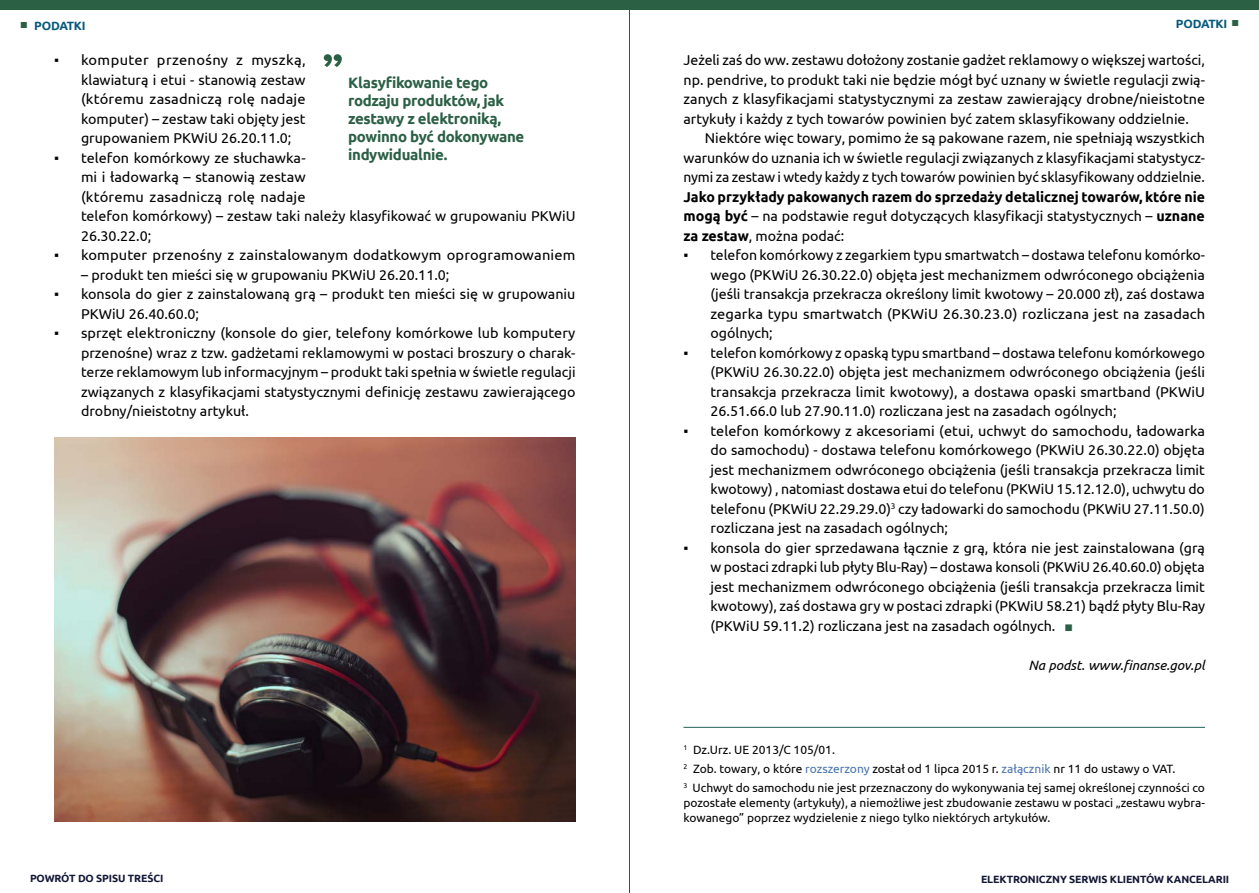
<style>
.page{position:relative;width:1259px;height:893px;background:#fff}
.page>*{position:absolute;margin:0;border:0;box-sizing:border-box;transform-origin:0 0}
.t1{font:700 15px/18px "Ubuntu";letter-spacing:-.02em;color:#2c6045}
.t2{font:14.25px/19.5px "Ubuntu";color:#000;text-align:justify}
.t3{font:700 14.25px/19.5px "Ubuntu";color:#000;text-align:justify}
.t4{font:italic 13.5px "Ubuntu";color:#000}
.t5{font:12px/19.2px "Ubuntu";color:#000}
.t6{font:700 12px "Ubuntu";letter-spacing:-.02em;color:#075a7b}
.t7{font:700 10.5px "Ubuntu";letter-spacing:-.01em;color:#121735}
.t8{font:300 10.5px "Proxima Nova";color:#2c6045}
.s1{font-family:"Proxima Nova";font-weight:300;font-size:10.5px;color:#2c6045}
.s2{font-family:"Arial"}
.s3{font-weight:400}
.s4{font-family:"Arial Narrow";color:#2c6045}
.s5{color:#4875ab}
</style>
<div class="page">
<hr style="left:629px;top:0;width:1px;height:893px;background:#48484a">
<div style="left:0;top:0;width:1259px;height:10px;background:#2c6045"></div>
<hr style="left:683px;top:727px;width:522px;height:1px;background:#25615b">
<img style="left:54px;top:438px;width:521px;height:384px">
<svg style="left:324px;top:54px;width:18px;height:13px"></svg>
<p class="t8" style="left:20px;top:20px;width:8px">■</p>
<p class="t6" style="left:1176px;top:16px;width:64px">PODATKI <span class="s1">■</span></p>
<p class="t6" style="left:34px;top:18px;width:53px">PODATKI</p>
<p class="t2" style="left:81px;top:50px;width:226px;text-indent:-27px"><span class="s2">▪</span> komputer przenośny z myszką, klawiaturą i etui - stanowią zestaw (któremu zasadniczą rolę nadaje komputer) – zestaw taki objęty jest grupowaniem PKWiU 26.20.11.0;</p>
<p class="t2" style="left:81px;top:147px;width:496px;text-align:left;text-indent:-27px"><span class="s2">▪</span> telefon komórkowy ze słuchawka-<br>mi i ładowarką – stanowią zestaw<br>(któremu zasadniczą rolę nadaje<br>telefon komórkowy) – zestaw taki należy klasyfikować w grupowaniu PKWiU 26.30.22.0;</p>
<p class="t2" style="left:54px;top:245px;width:523px"><span class="s2">▪</span> komputer przenośny z zainstalowanym dodatkowym oprogramowaniem</p>
<p class="t2" style="left:81px;top:264px;width:370px">– produkt ten mieści się w grupowaniu PKWiU 26.20.11.0;</p>
<p class="t2" style="left:81px;top:284px;width:496px;text-indent:-27px"><span class="s2">▪</span> konsola do gier z zainstalowaną grą – produkt ten mieści się w grupowaniu<br>PKWiU 26.40.60.0;</p>
<p class="t2" style="left:81px;top:323px;width:496px;text-indent:-27px"><span class="s2">▪</span> sprzęt elektroniczny (konsole do gier, telefony komórkowe lub komputery przenośne) wraz z tzw. gadżetami reklamowymi w postaci broszury o charak&shy;terze reklamowym lub informacyjnym – produkt taki spełnia w świetle regulacji związanych z klasyfikacjami statystycznymi definicję zestawu zawierającego drobny/nieistotny artykuł.</p>
<p class="t2" style="left:683px;top:50px;width:523px">Jeżeli zaś do ww. zestawu dołożony zostanie gadżet reklamowy o większej wartości, np. pendrive, to produkt taki nie będzie mógł być uznany w świetle regulacji zwią&shy;zanych z klasyfikacjami statystycznymi za zestaw zawierający drobne/nieistotne artykuły i każdy z tych towarów powinien być zatem sklasyfikowany oddzielnie.</p>
<p class="t2" style="left:683px;top:128px;width:523px;text-indent:21px">Niektóre więc towary, pomimo że są pakowane razem, nie spełniają wszystkich warunków do uznania ich w świetle regulacji związanych z klasyfikacjami statystycz&shy;nymi za zestaw i wtedy każdy z tych towarów powinien być sklasyfikowany oddzielnie.</p>
<p class="t3" style="left:683px;top:187px;width:523px">Jako przykłady pakowanych razem do sprzedaży detalicznej towarów, które nie mogą być <span class="s3">– na podstawie reguł dotyczących klasyfikacji statystycznych –</span> uznane za zestaw<span class="s3">, można podać:</span></p>
<p class="t2" style="left:710px;top:245px;width:496px;text-indent:-27px"><span class="s2">▪</span> telefon komórkowy z zegarkiem typu smartwatch – dostawa telefonu komórko&shy;wego (PKWiU 26.30.22.0) objęta jest mechanizmem odwróconego obciążenia (jeśli transakcja przekracza określony limit kwotowy – 20.000 zł), zaś dostawa zegarka typu smartwatch (PKWiU 26.30.23.0) rozliczana jest na zasadach ogólnych;</p>
<p class="t2" style="left:710px;top:342px;width:496px;text-indent:-27px"><span class="s2">▪</span> telefon komórkowy z opaską typu smartband – dostawa telefonu komórkowego (PKWiU 26.30.22.0) objęta jest mechanizmem odwróconego obciążenia (jeśli transakcja przekracza limit kwotowy), a dostawa opaski smartband (PKWiU 26.51.66.0 lub 27.90.11.0) rozliczana jest na zasadach ogólnych;</p>
<p class="t2" style="left:710px;top:420px;width:496px;text-indent:-27px"><span class="s2">▪</span> telefon komórkowy z akcesoriami (etui, uchwyt do samochodu, ładowarka do samochodu) - dostawa telefonu komórkowego (PKWiU 26.30.22.0) objęta jest mechanizmem odwróconego obciążenia (jeśli transakcja przekracza limit kwotowy) , natomiast dostawa etui do telefonu (PKWiU 15.12.12.0), uchwytu do telefonu (PKWiU 22.29.29.0)<sup>3</sup> czy ładowarki do samochodu (PKWiU 27.11.50.0) rozliczana jest na zasadach ogólnych;</p>
<p class="t2" style="left:710px;top:537px;width:496px;text-indent:-27px"><span class="s2">▪</span> konsola do gier sprzedawana łącznie z grą, która nie jest zainstalowana (grą w postaci zdrapki lub płyty Blu-Ray) – dostawa konsoli (PKWiU 26.40.60.0) objęta jest mechanizmem odwróconego obciążenia (jeśli transakcja przekracza limit kwotowy), zaś dostawa gry w postaci zdrapki (PKWiU 58.21) bądź płyty Blu-Ray (PKWiU 59.11.2) rozliczana jest na zasadach ogólnych. <span class="s4">■</span></p>
<p class="t4" style="left:1028px;top:657px;width:178px">Na podst. www.finanse.gov.pl</p>
<p class="t1" style="left:348px;top:74px;width:178px">Klasyfikowanie tego rodzaju produktów, jak zestawy z elektroniką, powinno być dokonywane indywidualnie.</p>
<p class="t5" style="left:683px;top:740px;width:523px"><sup>1</sup> Dz.Urz. UE 2013/C 105/01.<br><sup>2</sup> Zob. towary, o które <span class="s5">rozszerzony</span> został od 1 lipca 2015 r. <span class="s5">załącznik</span> nr 11 do ustawy o VAT.<br><sup>3</sup> Uchwyt do samochodu nie jest przeznaczony do wykonywania tej samej określonej czynności co</p>
<p class="t5" style="left:683px;top:795px;width:523px;line-height:15px">pozostałe elementy (artykuły), a niemożliwe jest zbudowanie zestawu w postaci „zestawu wybra&shy;kowanego” poprzez wydzielenie z niego tylko niektórych artykułów.</p>
<p class="t7" style="left:30px;top:872px;width:135px">POWRÓT DO SPISU TREŚCI</p>
<p class="t7" style="left:981px;top:872px;width:250px">ELEKTRONICZNY SERWIS KLIENTÓW KANCELARII</p>
</div>
